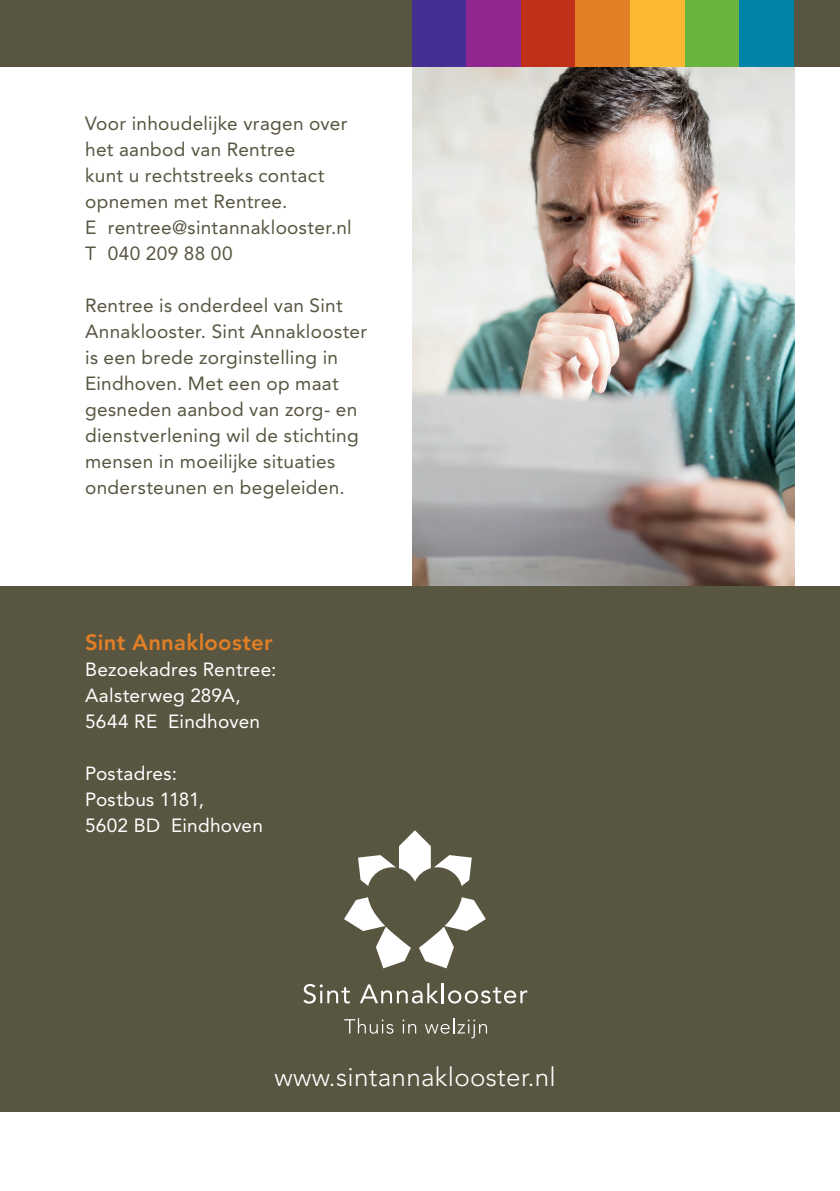
<style>
.page{position:relative;width:840px;height:1191px;background:#fff}
.page>*{position:absolute;margin:0;border:0;box-sizing:border-box;transform-origin:0 0}
.t1{font:300 26px "Avenir LT Std";letter-spacing:.01em;color:#fff}
.t2{font:800 22px "Avenir LT Std";letter-spacing:.01em;color:#e27f26}
.t3{font:19px/26px "Avenir LT Std";letter-spacing:.015em;color:#585641}
.t4{font:19px/26px "Avenir LT Std";letter-spacing:.015em;color:#fff}
</style>
<div class="page">
<img style="left:412px;top:67px;width:381px;height:519px">
<div style="left:0;top:586px;width:839px;height:525px;background:#585641"></div>
<svg style="left:419px;top:897px;width:66px;height:71px"></svg>
<svg style="left:344px;top:897px;width:66px;height:71px"></svg>
<svg style="left:358px;top:830px;width:113px;height:56px"></svg>
<svg style="left:303px;top:984px;width:47px;height:19px"></svg>
<svg style="left:360px;top:983px;width:78px;height:20px"></svg>
<hr style="left:441px;top:983px;width:2px;height:20px;background:#fff">
<svg style="left:448px;top:987px;width:79px;height:16px"></svg>
<svg style="left:344px;top:1018px;width:49px;height:15px"></svg>
<svg style="left:402px;top:1019px;width:14px;height:14px"></svg>
<svg style="left:425px;top:1018px;width:62px;height:20px"></svg>
<div style="left:0;top:0;width:839px;height:67px;background:#585641"></div>
<div style="left:411px;top:0;width:55px;height:67px;background:#452f92"></div>
<div style="left:466px;top:0;width:54px;height:67px;background:#90268f"></div>
<div style="left:520px;top:0;width:55px;height:67px;background:#c03019"></div>
<div style="left:575px;top:0;width:55px;height:67px;background:#e27f26"></div>
<div style="left:630px;top:0;width:54px;height:67px;background:#fdb931"></div>
<div style="left:684px;top:0;width:55px;height:67px;background:#69b33f"></div>
<div style="left:739px;top:0;width:54px;height:67px;background:#0083a9"></div>
<p class="t3" style="left:85px;top:111px;width:268px">Voor inhoudelijke vragen over het aanbod van Rentree<br>kunt u rechtstreeks contact opnemen met Rentree.<br>E rentree@sintannaklooster.nl<br>T 040 209 88 00</p>
<p class="t3" style="left:85px;top:293px;width:283px">Rentree is onderdeel van Sint<br>Annaklooster. Sint Annaklooster is een brede zorginstelling in<br>Eindhoven. Met een op maat gesneden aanbod van zorg- en dienstverlening wil de stichting mensen in moeilijke situaties ondersteunen en begeleiden.</p>
<p class="t2" style="left:85px;top:629px;width:189px">Sint Annaklooster</p>
<p class="t4" style="left:85px;top:657px;width:193px">Bezoekadres Rentree:<br>Aalsterweg 289A,<br>5644 RE Eindhoven</p>
<p class="t4" style="left:85px;top:761px;width:179px">Postadres:<br>Postbus 1181,<br>5602 BD Eindhoven</p>
<h1 class="t1" style="left:274px;top:1061px;width:282px">www.sintannaklooster.nl</h1>
</div>
